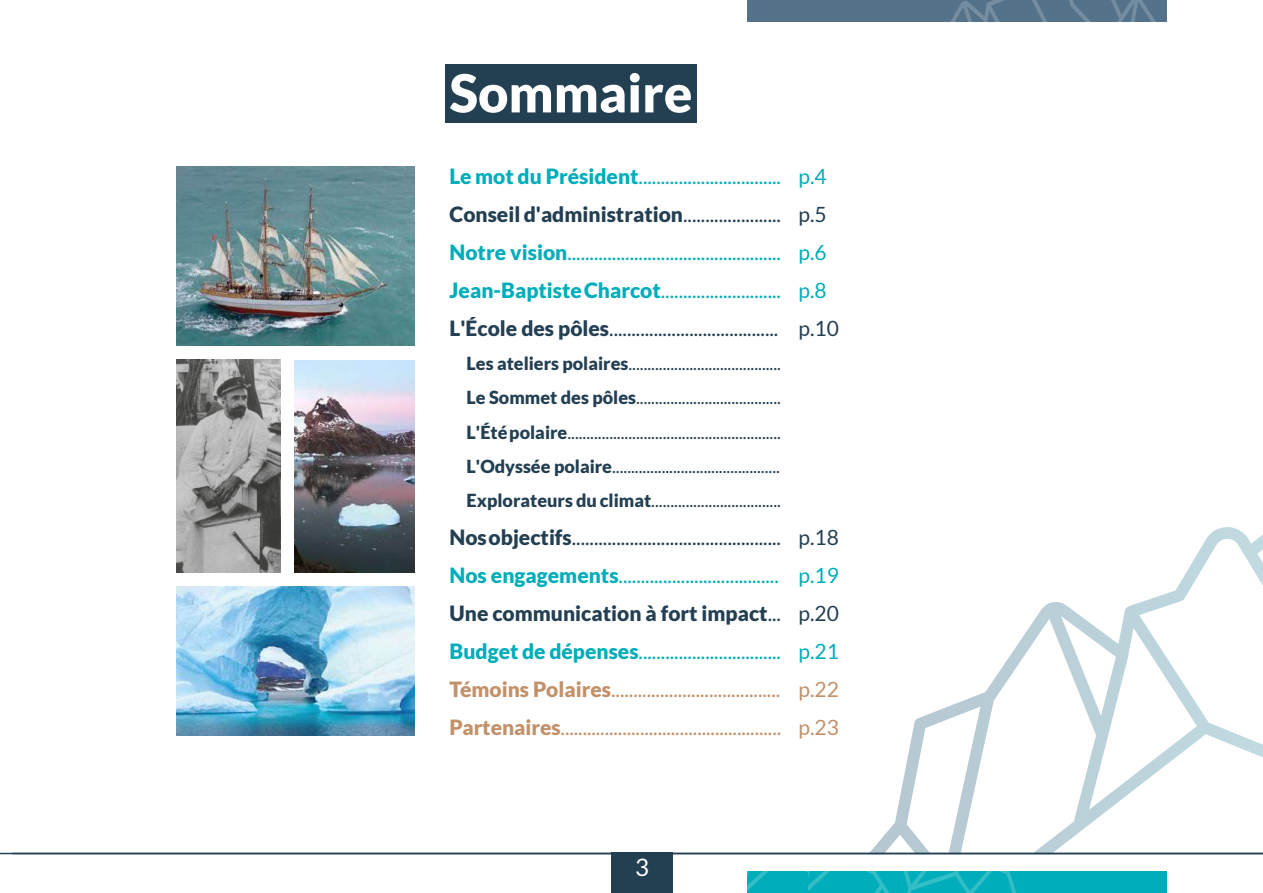
<style>
.page{position:relative;width:1263px;height:893px;background:#fff}
.page>*{position:absolute;margin:0;border:0;box-sizing:border-box;transform-origin:0 0}
.t1{font:900 52.5px "Lato";color:#fff}
.t2{font:24px "Lato";color:#fff}
.t3{font:21px/38px "Lato";color:#c2916a;text-align:justify}
.t4{font:21px/38px "Lato";color:#00adba;text-align:justify}
.t5{font:21px "Lato";color:#233f52}
.t6{font:18px/34.3px "Lato";color:#233f52;text-align:justify}
.s1{font-weight:900}
.s2{font-weight:900;color:#233f52}
.s3{color:#233f52}
.s4{font-weight:900;color:#00adba}
.s5{color:#00adba}
</style>
<div class="page">
<hr style="left:0;top:853px;width:1263px;height:1px;background:#233f52">
<div style="left:747px;top:0;width:359px;height:21px;background:#54728a"></div>
<div style="left:611px;top:853px;width:62px;height:40px;background:#233f52"></div>
<svg style="left:868px;top:527px;width:395px;height:326px"></svg>
<img style="left:295px;top:360px;width:120px;height:213px">
<img style="left:177px;top:359px;width:104px;height:213px">
<img style="left:177px;top:167px;width:238px;height:178px">
<img style="left:177px;top:587px;width:238px;height:149px">
<svg style="left:951px;top:0;width:216px;height:21px"></svg>
<div style="left:808px;top:872px;width:359px;height:21px;background:#00adba"></div>
<svg style="left:747px;top:872px;width:269px;height:21px"></svg>
<div style="left:445px;top:64px;width:252px;height:59px;background:#233f52"></div>
<h1 class="t1" style="left:450px;top:62px;width:244px">Sommaire</h1>
<p class="t4" style="left:450px;top:157px;width:333px"><span class="s1">Le mot du Président</span>................................<br><span class="s2">Conseil d'administration</span><span class="s3">......................<br></span><span class="s1">Notre vision</span>................................................<br><span class="s1">Jean-Baptiste Charcot</span>...........................<br><span class="s2">L'École des pôles</span><span class="s3">......................................</span></p>
<p class="t6" style="left:467px;top:346px;width:316px"><span class="s1">Les ateliers polaires</span>........................................<br><span class="s1">Le Sommet des pôles</span>......................................<br><span class="s1">L'Été polaire</span>........................................................<br><span class="s1">L'Odyssée polaire</span>............................................<br><span class="s1">Explorateurs du climat</span>..................................</p>
<p class="t3" style="left:450px;top:519px;width:333px"><span class="s2">Nos objectifs</span><span class="s3">...............................................<br></span><span class="s4">Nos engagements</span><span class="s5">....................................<br></span><span class="s2">Une communication à fort impact</span><span class="s3">...<br></span><span class="s4">Budget de dépenses</span><span class="s5">................................<br></span><span class="s1">Témoins Polaires</span>......................................<br><span class="s1">Partenaires</span>..................................................</p>
<p class="t4" style="left:798px;top:157px;width:30px">p.4</p>
<p class="t5" style="left:798px;top:202px;width:30px">p.5</p>
<p class="t4" style="left:798px;top:233px;width:30px">p.6 p.8</p>
<p class="t5" style="left:798px;top:316px;width:42px">p.10</p>
<p class="t5" style="left:798px;top:526px;width:42px">p.18</p>
<p class="t4" style="left:798px;top:556px;width:42px">p.19</p>
<p class="t5" style="left:798px;top:602px;width:42px">p.20</p>
<p class="t4" style="left:798px;top:632px;width:42px">p.21</p>
<p class="t3" style="left:798px;top:670px;width:42px">p.22 p.23</p>
<p class="t2" style="left:635px;top:854px;width:15px">3</p>
</div>
